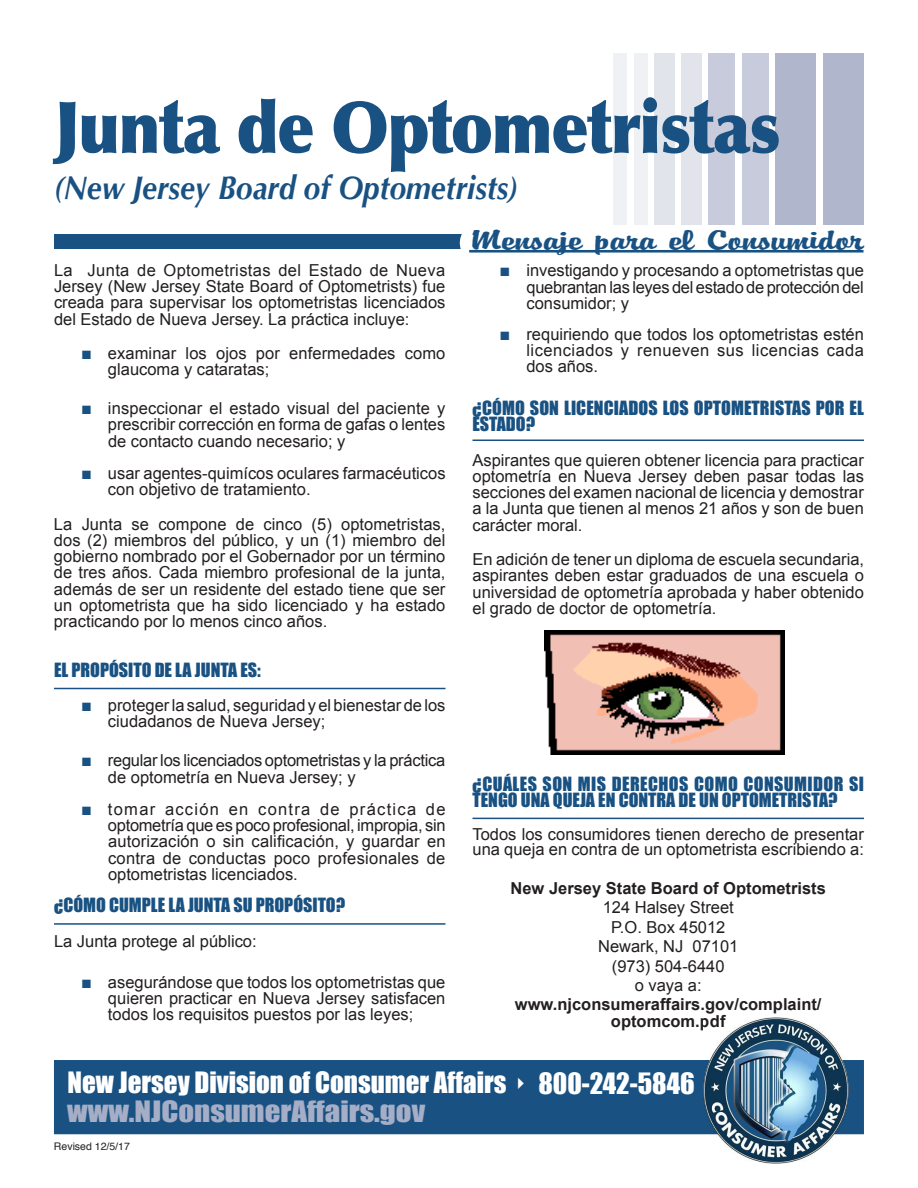
<style>
.page{position:relative;width:918px;height:1188px;background:#fff}
.page>*{position:absolute;margin:0;border:0;box-sizing:border-box;transform-origin:0 0}
.t1{font:900 72px "Optima";letter-spacing:-.02em;color:#195282;scale:.9 1}
.t2{font:italic 700 33px "Optima";color:#195282;scale:.9 1}
.t3{font:29.7px "PT Dog ear";letter-spacing:-.01em;color:#195282;scale:1.61 1}
.t4{font:27px/29.2px "Impact";color:#fff}
.t5{font:18px/16.2px "Impact";color:#195282}
.t6{font:18px/16.2px "Impact";letter-spacing:.025em;color:#195282}
.t7{font:16.5px/16.2px "Arial";color:#231f20;text-align:justify}
.t8{font:700 16.5px/17.2px "Arial";color:#231f20;text-align:center}
.t9{font:10.5px "Helvetica";color:#231f20}
.s1{font-size:18px;color:#195282}
.s2{color:#a5aec6}
</style>
<div class="page">
<hr style="left:54px;top:688px;width:392px;height:1px;background:#195282">
<hr style="left:472px;top:440px;width:392px;height:1px;background:#195282">
<img style="left:545px;top:631px;width:240px;height:123px">
<hr style="left:472px;top:818px;width:392px;height:1px;background:#195282">
<div style="left:54px;top:1060px;width:810px;height:74px;background:#195282"></div>
<img style="left:703px;top:1017px;width:146px;height:146px">
<div style="left:776px;top:54px;width:40px;height:171px;background:#b0b6cc"></div>
<div style="left:742px;top:54px;width:27px;height:171px;background:#c8cbdb"></div>
<div style="left:681px;top:54px;width:20px;height:171px;background:#e2e4ec"></div>
<div style="left:634px;top:54px;width:13px;height:171px;background:#eff1f5"></div>
<div style="left:823px;top:54px;width:40px;height:171px;background:#b0b6cc"></div>
<div style="left:708px;top:54px;width:27px;height:171px;background:#c8cbdb"></div>
<div style="left:654px;top:54px;width:20px;height:171px;background:#e2e4ec"></div>
<div style="left:614px;top:54px;width:13px;height:171px;background:#eff1f5"></div>
<div style="left:54px;top:234px;width:412px;height:15px;background:#195282"></div>
<div style="left:461px;top:227px;width:401px;height:33px;background:#fff;border-radius:16px"></div>
<div style="left:460px;top:225px;width:404px;height:37px;border:3px solid #fff;border-radius:16px"></div>
<hr style="left:469px;top:250px;width:395px;height:3px;background:#195282">
<hr style="left:54px;top:923px;width:392px;height:2px;background:#195282">
<h1 class="t1" style="left:54px;top:84px;width:808px">Junta de Optometristas</h1>
<h2 class="t2" style="left:54px;top:168px;width:518px">(New Jersey Board of Optometrists)</h2>
<p class="t7" style="left:54px;top:262px;width:393px">La Junta de Optometristas del Estado de Nueva Jersey (New Jersey State Board of Optometrists) fue creada para supervisar los optometristas licenciados del Estado de Nueva Jersey. La práctica incluye:</p>
<p class="t7" style="left:108px;top:345px;width:339px;text-indent:-27px"><span class="s1">■</span> examinar los ojos por enfermedades como glaucoma y cataratas;</p>
<p class="t7" style="left:108px;top:401px;width:339px;text-indent:-27px"><span class="s1">■</span> inspeccionar el estado visual del paciente y prescribir corrección en forma de gafas o lentes de contacto cuando necesario; y</p>
<p class="t7" style="left:108px;top:465px;width:339px;text-indent:-27px"><span class="s1">■</span> usar agentes-quimícos oculares farmacéuticos con objetivo de tratamiento.</p>
<p class="t7" style="left:54px;top:516px;width:393px">La Junta se compone de cinco (5) optometristas, dos (2) miembros del público, y un (1) miembro del gobierno nombrado por el Gobernador por un término de tres años. Cada miembro profesional de la junta, además de ser un residente del estado tiene que ser un optometrista que ha sido licenciado y ha estado practicando por lo menos cinco años.</p>
<p class="t5" style="left:54px;top:661px;width:208px">EL PROPÓSITO DE LA JUNTA ES:</p>
<p class="t7" style="left:108px;top:698px;width:339px;text-indent:-27px"><span class="s1">■</span> proteger la salud, seguridad y el bienestar de los ciudadanos de Nueva Jersey;</p>
<p class="t7" style="left:108px;top:753px;width:339px;text-indent:-27px"><span class="s1">■</span> regular los licenciados optometristas y la práctica de optometría en Nueva Jersey; y</p>
<p class="t7" style="left:108px;top:801px;width:339px;text-indent:-27px"><span class="s1">■</span> tomar acción en contra de práctica de optometría que es poco profesional, impropia, sin autorización o sin calificación, y guardar en contra de conductas poco profesionales de optometristas licenciados.</p>
<p class="t5" style="left:54px;top:897px;width:293px">¿CÓMO CUMPLE LA JUNTA SU PROPÓSITO?</p>
<p class="t7" style="left:54px;top:933px;width:204px">La Junta protege al público:</p>
<p class="t7" style="left:108px;top:974px;width:339px;text-indent:-27px"><span class="s1">■</span> asegurándose que todos los optometristas que quieren practicar en Nueva Jersey satisfacen todos los requisitos puestos por las leyes;</p>
<h3 class="t3" style="left:469px;top:223px;width:246px">Mensaje para el Consumidor</h3>
<p class="t7" style="left:526px;top:263px;width:339px;text-indent:-27px"><span class="s1">■</span> investigando y procesando a optometristas que quebrantan las leyes del estado de protección del consumidor; y</p>
<p class="t7" style="left:526px;top:327px;width:339px;line-height:15.8px;text-indent:-27px"><span class="s1">■</span> requiriendo que todos los optometristas estén licenciados y renueven sus licencias cada dos años.</p>
<p class="t5" style="left:472px;top:399px;width:393px">¿CÓMO SON LICENCIADOS LOS OPTOMETRISTAS POR EL<br>ESTADO?</p>
<p class="t7" style="left:472px;top:452px;width:393px">Aspirantes que quieren obtener licencia para practicar optometría en Nueva Jersey deben pasar todas las secciones del examen nacional de licencia y demostrar a la Junta que tienen al menos 21 años y son de buen carácter moral.</p>
<p class="t7" style="left:472px;top:551px;width:393px">En adición de tener un diploma de escuela secundaria, aspirantes deben estar graduados de una escuela o universidad de optometría aprobada y haber obtenido el grado de doctor de optometría.</p>
<p class="t6" style="left:472px;top:775px;width:393px">¿CUÁLES SON MIS DERECHOS COMO CONSUMIDOR SI<br>TENGO UNA QUEJA EN CONTRA DE UN OPTOMETRISTA?</p>
<p class="t7" style="left:472px;top:827px;width:393px;line-height:15px">Todos los consumidores tienen derecho de presentar una queja en contra de un optometrista escribiendo a:</p>
<p class="t8" style="left:511px;top:880px;width:317px">New Jersey State Board of Optometrists</p>
<p class="t7" style="left:598px;top:898px;width:142px;line-height:19.4px;text-align:center">124 Halsey Street<br>P.O. Box 45012<br>Newark, NJ 07101 (973) 504-6440<br>o vaya a:</p>
<p class="t8" style="left:515px;top:996px;width:308px">www.njconsumeraffairs.gov/complaint/ optomcom.pdf</p>
<h3 class="t4" style="left:67px;top:1067px;width:629px">NEW JERSEY DIVISION OF CONSUMER AFFAIRS ✔ 800-242-5846<br><span class="s2">WWW.NJCONSUMERAFFAIRS.GOV</span></h3>
<p class="t9" style="left:54px;top:1138px;width:77px">Revised 12/5/17</p>
</div>
